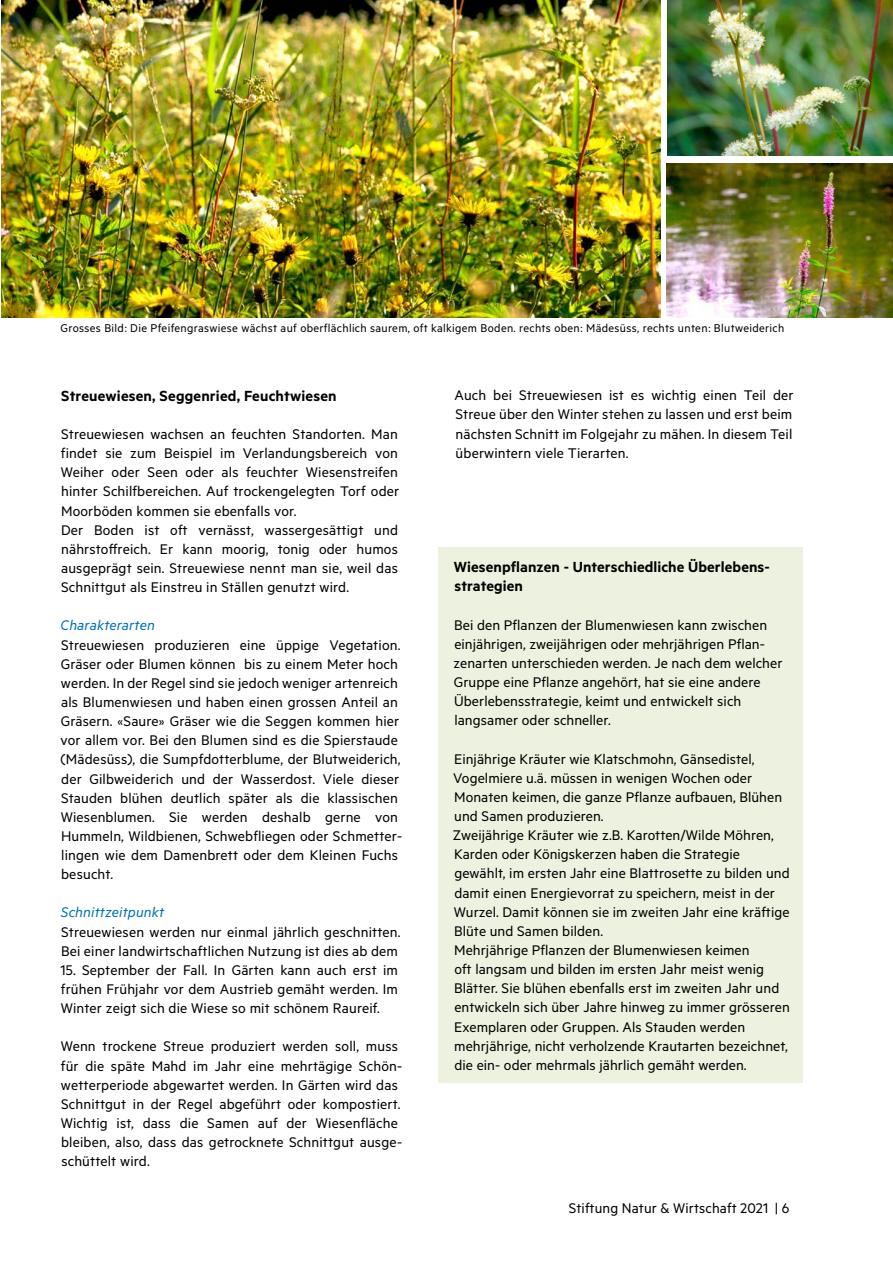
<style>
.page{position:relative;width:893px;height:1263px;background:#fff}
.page>*{position:absolute;margin:0;border:0;box-sizing:border-box;transform-origin:0 0}
.t1{font:600 16.5px/19.2px "Metric";letter-spacing:.005em;color:#000}
.t2{font:15.75px/19.2px "Metric";letter-spacing:.01em;color:#000}
.t3{font:italic 15.75px "Metric";letter-spacing:.01em;color:#0072b4}
.t4{font:12.75px "Metric";letter-spacing:.025em;color:#000}
</style>
<div class="page">
<img style="left:1px;top:0;width:659px;height:318px">
<img style="left:668px;top:0;width:225px;height:156px">
<img style="left:666px;top:163px;width:227px;height:155px">
<div style="left:438px;top:547px;width:365px;height:535px;background:#edf2e0"></div>
<p class="t4" style="left:61px;top:321px;width:725px">Grosses Bild: Die Pfeifengraswiese wächst auf oberflächlich saurem, oft kalkigem Boden. rechts oben: Mädesüss, rechts unten: Blutweiderich</p>
<p class="t1" style="left:61px;top:385px;width:277px">Streuewiesen, Seggenried, Feuchtwiesen</p>
<p class="t2" style="left:61px;top:424px;width:340px">Streuewiesen wachsen an feuchten Standorten. Man findet sie zum Beispiel im Verlandungsbereich von Weiher oder Seen oder als feuchter Wiesenstreifen hinter Schilfbereichen. Auf trockengelegten Torf oder Moorböden kommen sie ebenfalls vor.<br>Der Boden ist oft vernässt, wassergesättigt und nährstoffreich. Er kann moorig, tonig oder humos ausgeprägt sein. Streuewiese nennt man sie, weil das Schnittgut als Einstreu in Ställen genutzt wird.</p>
<p class="t3" style="left:61px;top:616px;width:96px">Charakterarten</p>
<p class="t2" style="left:61px;top:634px;width:343px">Streuewiesen produzieren eine üppige Vegetation.<br>Gräser oder Blumen können bis zu einem Meter hoch werden. In der Regel sind sie jedoch weniger artenreich als Blumenwiesen und haben einen grossen Anteil an Gräsern. «Saure» Gräser wie die Seggen kommen hier vor allem vor. Bei den Blumen sind es die Spierstaude (Mädesüss), die Sumpfdotterblume, der Blutweiderich, der Gilbweiderich und der Wasserdost. Viele dieser Stauden blühen deutlich später als die klassischen Wiesenblumen. Sie werden deshalb gerne von Hummeln, Wildbienen, Schwebfliegen oder Schmetter&shy;lingen wie dem Damenbrett oder dem Kleinen Fuchs besucht.</p>
<p class="t3" style="left:61px;top:903px;width:105px">Schnittzeitpunkt</p>
<p class="t2" style="left:61px;top:921px;width:341px">Streuewiesen werden nur einmal jährlich geschnitten.<br>Bei einer landwirtschaftlichen Nutzung ist dies ab dem</p>
<p class="t2" style="left:60px;top:960px;width:339px;text-align:justify">15. September der Fall. In Gärten kann auch erst im frühen Frühjahr vor dem Austrieb gemäht werden. Im Winter zeigt sich die Wiese so mit schönem Raureif.</p>
<p class="t2" style="left:61px;top:1036px;width:343px">Wenn trockene Streue produziert werden soll, muss für die späte Mahd im Jahr eine mehrtägige Schön&shy;wetterperiode abgewartet werden. In Gärten wird das Schnittgut in der Regel abgeführt oder kompostiert.<br>Wichtig ist, dass die Samen auf der Wiesenfläche bleiben, also, dass das getrocknete Schnittgut ausge&shy;schüttelt wird.</p>
<p class="t2" style="left:455px;top:385px;width:341px;text-align:justify">Auch bei Streuewiesen ist es wichtig einen Teil der Streue über den Winter stehen zu lassen und erst beim nächsten Schnitt im Folgejahr zu mähen. In diesem Teil überwintern viele Tierarten.</p>
<p class="t1" style="left:454px;top:557px;width:317px">Wiesenpflanzen - Unterschiedliche Überlebens&shy;strategien</p>
<p class="t2" style="left:453px;top:614px;width:330px">Bei den Pflanzen der Blumenwiesen kann zwischen einjährigen, zweijährigen oder mehrjährigen Pflan&shy;zenarten unterschieden werden. Je nach dem welcher Gruppe eine Pflanze angehört, hat sie eine andere Überlebensstrategie, keimt und entwickelt sich langsamer oder schneller.</p>
<p class="t2" style="left:453px;top:748px;width:338px">Einjährige Kräuter wie Klatschmohn, Gänsedistel, Vogelmiere u.ä. müssen in wenigen Wochen oder Monaten keimen, die ganze Pflanze aufbauen, Blühen und Samen produzieren.<br>Zweijährige Kräuter wie z.B. Karotten/Wilde Möhren, Karden oder Königskerzen haben die Strategie gewählt, im ersten Jahr eine Blattrosette zu bilden und damit einen Energievorrat zu speichern, meist in der Wurzel. Damit können sie im zweiten Jahr eine kräftige Blüte und Samen bilden.<br>Mehrjährige Pflanzen der Blumenwiesen keimen<br>oft langsam und bilden im ersten Jahr meist wenig Blätter. Sie blühen ebenfalls erst im zweiten Jahr und entwickeln sich über Jahre hinweg zu immer grösseren Exemplaren oder Gruppen. Als Stauden werden mehrjährige, nicht verholzende Krautarten bezeichnet, die ein- oder mehrmals jährlich gemäht werden.</p>
<p class="t2" style="left:569px;top:1198px;width:222px">Stiftung Natur &amp; Wirtschaft 2021 | 6</p>
</div>
